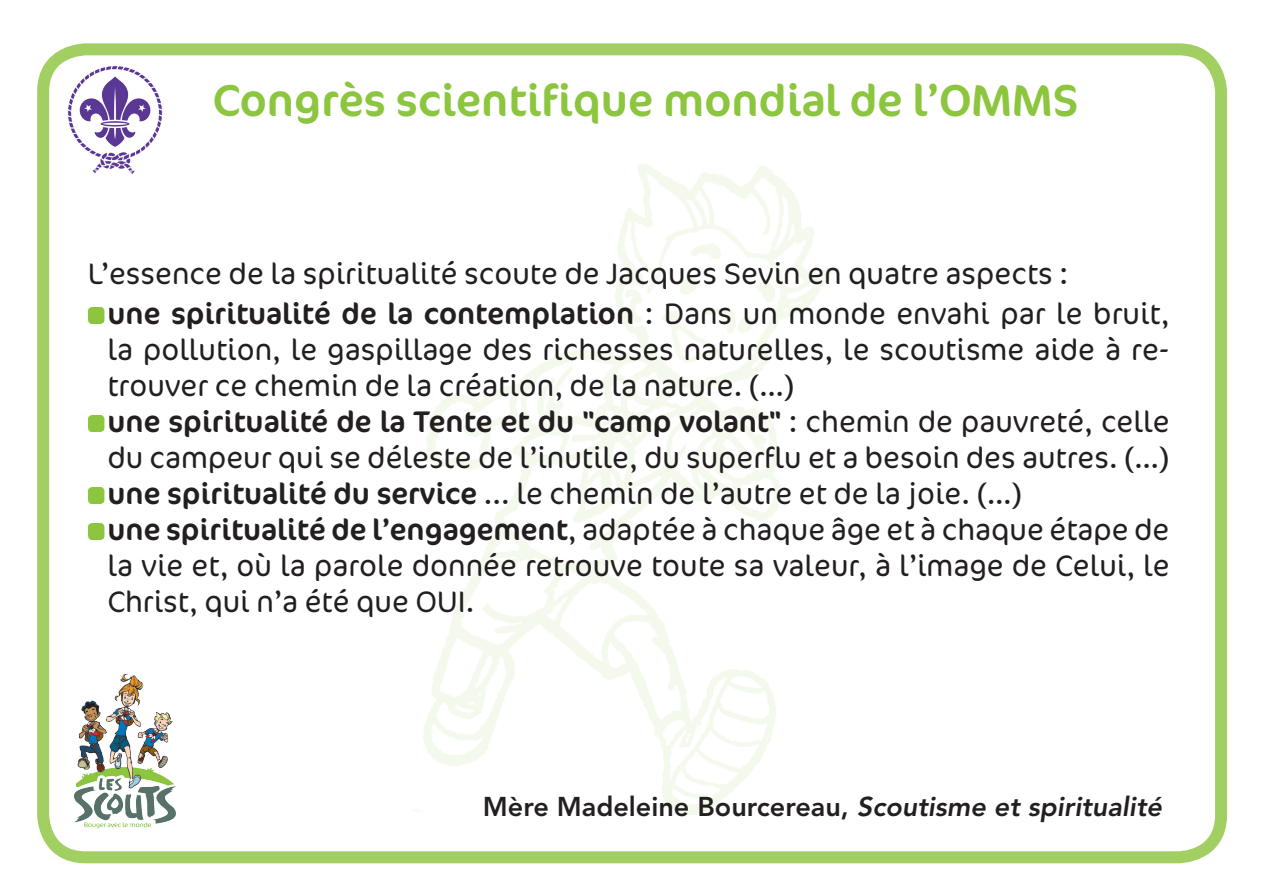
<style>
.page{position:relative;width:1263px;height:893px;background:#fff}
.page>*{position:absolute;margin:0;border:0;box-sizing:border-box;transform-origin:0 0}
.t1{font:45px "Cocon OT";color:#8bc63e}
.t2{font:300 30px/36px "Cocon OT";color:#231f20}
.t3{font:800 27px "Avenir LT Std";color:#231f20}
.s1{font-weight:400}
.s2{font-style:italic}
</style>
<div class="page">
<img style="left:74px;top:673px;width:102px;height:156px">
<img style="left:63px;top:60px;width:100px;height:114px">
<div style="left:37px;top:43px;width:1190px;height:820px;border:12px solid #a2cf62;border-radius:43px"></div>
<div style="left:88px;top:307px;width:16px;height:17px;background:#8bc63e;border-radius:4px"></div>
<div style="left:88px;top:415px;width:16px;height:17px;background:#8bc63e;border-radius:4px"></div>
<div style="left:88px;top:487px;width:16px;height:17px;background:#8bc63e;border-radius:4px"></div>
<div style="left:88px;top:523px;width:16px;height:17px;background:#8bc63e;border-radius:4px"></div>
<h1 class="t1" style="left:213px;top:74px;width:867px">Congrès scientifique mondial de l’OMMS</h1>
<p class="t2" style="left:107px;top:254px;width:1063px;line-height:40.2px;text-indent:-19px">L’essence de la spiritualité scoute de Jacques Sevin en quatre aspects :<br><span class="s1">une spiritualité de la contemplation</span> : Dans un monde envahi par le bruit,</p>
<p class="t2" style="left:107px;top:332px;width:1064px">la pollution, le gaspillage des richesses naturelles, le scoutisme aide à re&shy;trouver ce chemin de la création, de la nature. (…)<br><span class="s1">une spiritualité de la Tente et du "camp volant"</span> : chemin de pauvreté, celle du campeur qui se déleste de l’inutile, du superflu et a besoin des autres. (…) <span class="s1">une spiritualité du service</span> ... le chemin de l’autre et de la joie. (…)<br><span class="s1">une spiritualité de l’engagement</span>, adaptée à chaque âge et à chaque étape de la vie et, où la parole donnée retrouve toute sa valeur, à l’image de Celui, le Christ, qui n’a été que OUI.</p>
<p class="t3" style="left:483px;top:790px;width:681px">Mère Madeleine Bourcereau, <span class="s2">Scoutisme et spiritualité</span></p>
</div>
